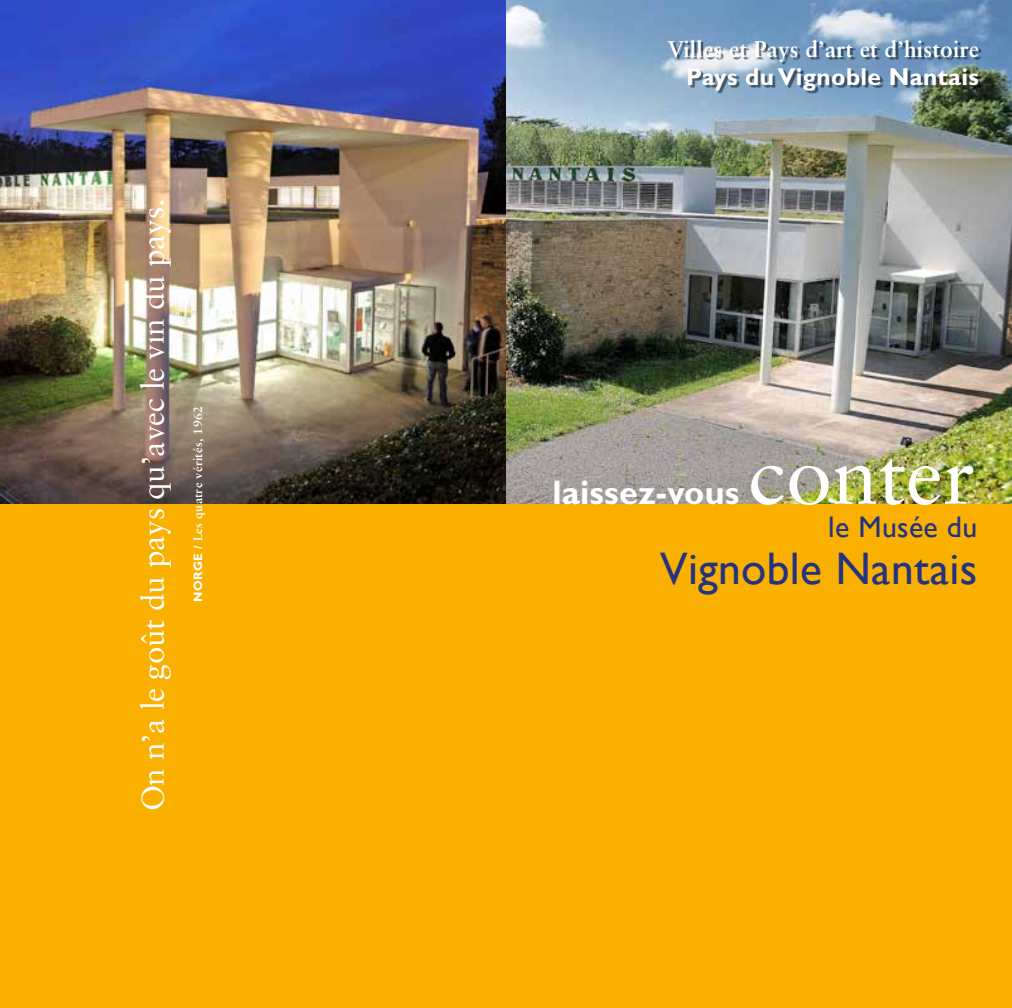
<style>
.page{position:relative;width:1012px;height:1008px;background:#fff}
.page>*{position:absolute;margin:0;border:0;box-sizing:border-box;transform-origin:0 0}
.t1{font:83.12px "Sabon";color:#fff}
.t2{font:45.5px "Gill Sans";letter-spacing:.01em;color:#243282}
.t3{font:700 34.12px "Gill Sans";letter-spacing:.005em;color:#fff}
.t4{font:31.5px "Sabon";letter-spacing:-.01em;color:#fff}
.t5{font:29.75px "Gill Sans";letter-spacing:.01em;color:#243282}
.t6{font:700 24.5px "Gill Sans";letter-spacing:.015em;color:#fff}
.t7{font:700 22.75px "Sabon";letter-spacing:.01em;color:#fff}
.t8{font:700 12.25px "Sabon";letter-spacing:.03em;color:#fff}
.s1{font-family:"Gill Sans"}
</style>
<div class="page">
<img style="left:0;top:0;width:506px;height:504px">
<img style="left:506px;top:0;width:506px;height:504px">
<div style="left:0;top:504px;width:1012px;height:503px;background:#f9b000"></div>
<div style="left:670px;top:42px;width:311px;height:51px;background:#000;opacity:.5"></div>
<p class="t4" style="left:134px;top:811px;width:614px;rotate:-90deg">On n’a le goût du pays qu’avec le vin du pays.</p>
<p class="t8" style="left:190px;top:601px;width:197px;rotate:-90deg"><span class="s1">norge /</span> Les quatre vérités, 1962</p>
<p class="t7" style="left:668px;top:35px;width:313px">Villes et Pays d’art et d’histoire</p>
<p class="t6" style="left:686px;top:62px;width:294px">Pays du Vignoble Nantais</p>
<h1 class="t1" style="left:749px;top:425px;width:228px">conter</h1>
<p class="t5" style="left:828px;top:509px;width:150px">le Musée du</p>
<h2 class="t2" style="left:660px;top:541px;width:319px">Vignoble Nantais</h2>
<p class="t3" style="left:553px;top:472px;width:188px">laissez-vous</p>
</div>
